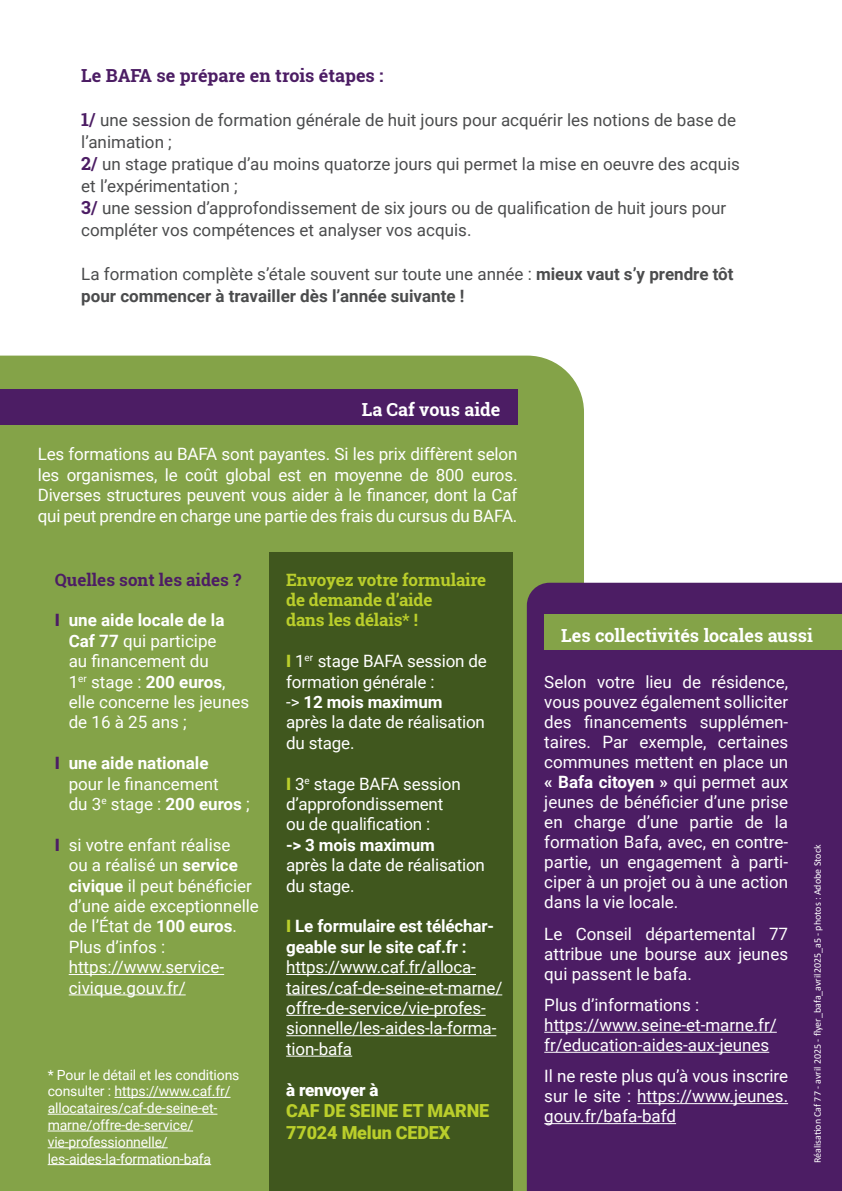
<style>
.page{position:relative;width:842px;height:1191px;background:#fff}
.page>*{position:absolute;margin:0;border:0;box-sizing:border-box;transform-origin:0 0}
.t1{font:700 18px "Roboto Slab";color:#fff}
.t2{font:900 18px/21.6px "Roboto";letter-spacing:-.01em;color:#bace2b}
.t3{font:700 18px "Roboto Slab";color:#4c1d64}
.t4{font:17px/20.4px "Roboto";color:#fff}
.t5{font:17px/22px "Roboto";color:#4b4c4d}
.t6{font:700 17px/22px "Roboto";color:#4b4c4d}
.t7{font:700 17px/20.4px "Roboto";letter-spacing:-.01em;color:#fff}
.t8{font:700 17px/20.4px "Roboto Slab";letter-spacing:-.01em;color:#bace2b}
.t9{font:700 17px "Roboto Slab";color:#4c1d64}
.t10{font:900 17px "Roboto";letter-spacing:-.015em;color:#fff}
.t11{font:14px/16.8px "Roboto";letter-spacing:-.01em;color:#fff}
.t12{font:10px "Calibri";color:#fff}
.s1{font-family:"Roboto Slab";font-weight:700;font-size:18px;color:#4c1d64}
.s2{font-weight:400}
.s3{font-weight:900;color:#4c1d64}
.s4{font-weight:700}
.s5{font-weight:900;color:#bace2b}
</style>
<div class="page">
<div style="left:0;top:355px;width:584px;height:836px;background:#84a348"></div>
<div style="left:270px;top:553px;width:243px;height:638px;background:#40571e"></div>
<div style="left:0;top:389px;width:517px;height:36px;background:#4c1d64"></div>
<div style="left:527px;top:583px;width:315px;height:608px;background:#4c1d64"></div>
<hr style="left:544px;top:1031px;width:233px;height:1px;background:#fff">
<hr style="left:544px;top:1051px;width:225px;height:1px;background:#fff">
<hr style="left:637px;top:1103px;width:151px;height:1px;background:#fff">
<hr style="left:544px;top:1123px;width:132px;height:1px;background:#fff">
<hr style="left:69px;top:974px;width:155px;height:1px;background:#fff">
<hr style="left:69px;top:994px;width:117px;height:1px;background:#fff">
<hr style="left:286px;top:974px;width:190px;height:1px;background:#fff">
<hr style="left:286px;top:994px;width:216px;height:1px;background:#fff">
<hr style="left:286px;top:1015px;width:200px;height:1px;background:#fff">
<hr style="left:286px;top:1035px;width:210px;height:1px;background:#fff">
<hr style="left:286px;top:1055px;width:66px;height:1px;background:#fff">
<div style="left:544px;top:614px;width:298px;height:36px;background:#84a348"></div>
<hr style="left:114px;top:1097px;width:116px;height:1px;background:#fff">
<hr style="left:48px;top:1113px;width:169px;height:1px;background:#fff">
<hr style="left:48px;top:1130px;width:145px;height:1px;background:#fff">
<hr style="left:48px;top:1147px;width:120px;height:1px;background:#fff">
<hr style="left:48px;top:1164px;width:163px;height:1px;background:#fff">
<p class="t3" style="left:81px;top:63px;width:304px">Le BAFA se prépare en trois étapes :</p>
<p class="t5" style="left:81px;top:109px;width:660px"><span class="s1">1/</span> une session de formation générale de huit jours pour acquérir les notions de base de l’animation ;<br><span class="s1">2/</span> un stage pratique d’au moins quatorze jours qui permet la mise en oeuvre des acquis et l’expérimentation ;<br><span class="s1">3/</span> une session d’approfondissement de six jours ou de qualification de huit jours pour compléter vos compétences et analyser vos acquis.</p>
<p class="t6" style="left:81px;top:263px;width:654px"><span class="s2">La formation complète s’étale souvent sur toute une année :</span> mieux vaut s’y prendre tôt pour commencer à travailler dès l’année suivante !</p>
<p class="t1" style="left:362px;top:397px;width:140px">La Caf vous aide</p>
<p class="t4" style="left:38px;top:443px;width:481px;text-align:justify">Les formations au BAFA sont payantes. Si les prix diffèrent selon les organismes, le coût global est en moyenne de 800 euros.<br>Diverses structures peuvent vous aider à le financer, dont la Caf qui peut prendre en charge une partie des frais du cursus du BAFA.</p>
<p class="t9" style="left:55px;top:567px;width:188px">Quelles sont les aides ?</p>
<p class="t4" style="left:69px;top:609px;width:182px;text-indent:-14px"><span class="s3">I</span> <span class="s4">une aide locale de la<br>Caf 77</span> qui participe<br>au financement du<br>1<sup>er</sup> stage : <span class="s4">200 euros</span>, elle concerne les jeunes de 16 à 25 ans ;</p>
<p class="t4" style="left:69px;top:752px;width:183px;text-indent:-14px"><span class="s3">I</span> <span class="s4">une aide nationale<br></span>pour le financement<br>du 3<sup>e</sup> stage : <span class="s4">200 euros</span> ;</p>
<p class="t4" style="left:69px;top:834px;width:192px;text-indent:-14px"><span class="s3">I</span> si votre enfant réalise<br>ou a réalisé un <span class="s4">service civique</span> il peut bénéficier d’une aide exceptionnelle de l’État de <span class="s4">100 euros</span>.<br>Plus d’infos : https://www.service&shy;civique.gouv.fr/</p>
<p class="t11" style="left:48px;top:1065px;width:193px">* Pour le détail et les conditions consulter : https://www.caf.fr/ allocataires/caf-de-seine-et&shy;marne/offre-de-service/ vie-professionnelle/ les-aides-la-formation-bafa</p>
<p class="t8" style="left:286px;top:569px;width:202px">Envoyez votre formulaire de demande d’aide<br>dans les délais* !</p>
<p class="t4" style="left:286px;top:650px;width:202px"><span class="s5">I</span> 1<sup>er</sup> stage BAFA session de formation générale :<br>-&gt; <span class="s4">12 mois maximum </span>après la date de réalisation du stage.</p>
<p class="t4" style="left:286px;top:772px;width:176px"><span class="s5">I</span> 3<sup>e</sup> stage BAFA session d’approfondissement ou de qualification :</p>
<p class="t7" style="left:286px;top:834px;width:150px">-&gt; 3 mois maximum</p>
<p class="t4" style="left:286px;top:854px;width:200px">après la date de réalisation du stage.</p>
<p class="t7" style="left:286px;top:915px;width:209px"><span class="s5">I</span> Le formulaire est téléchar&shy;geable sur le site caf.fr :</p>
<p class="t4" style="left:286px;top:956px;width:218px">https://www.caf.fr/alloca&shy;taires/caf-de-seine-et-marne/ offre-de-service/vie-profes&shy;sionnelle/les-aides-la-forma&shy;tion-bafa</p>
<p class="t10" style="left:286px;top:1077px;width:94px">à renvoyer à</p>
<p class="t2" style="left:286px;top:1099px;width:205px">CAF DE SEINE ET MARNE<br>77024 Melun CEDEX</p>
<p class="t1" style="left:561px;top:623px;width:253px">Les collectivités locales aussi</p>
<p class="t4" style="left:544px;top:671px;width:245px;text-align:justify">Selon votre lieu de résidence, vous pouvez également solliciter des financements supplémen&shy;taires. Par exemple, certaines communes mettent en place un <span class="s4">« Bafa citoyen »</span> qui permet aux jeunes de bénéficier d’une prise en charge d’une partie de la formation Bafa, avec, en contre&shy;partie, un engagement à parti&shy;ciper à un projet ou à une action dans la vie locale.</p>
<p class="t4" style="left:544px;top:923px;width:245px;text-align:justify">Le Conseil départemental 77 attribue une bourse aux jeunes qui passent le bafa.</p>
<p class="t4" style="left:544px;top:994px;width:234px">Plus d’informations : https://www.seine-et-marne.fr/ fr/education-aides-aux-jeunes</p>
<p class="t4" style="left:544px;top:1065px;width:245px;text-align:justify">Il ne reste plus qu’à vous inscrire sur le site : https://www.jeunes. gouv.fr/bafa-bafd</p>
<p class="t12" style="left:810px;top:1163px;width:320px;rotate:-90deg">Réalisation Caf 77 - avril 2025 - flyer_bafa_avril2025_a5 - photos : Adobe Stock</p>
</div>
